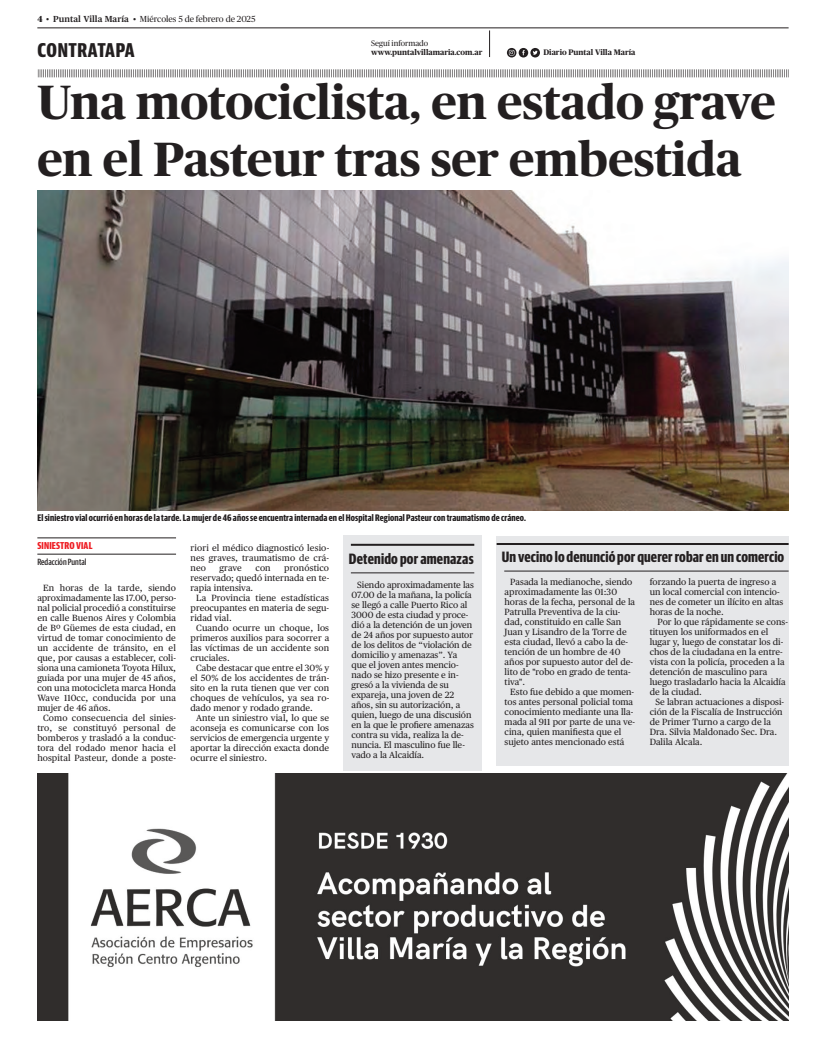
<style>
.page{position:relative;width:826px;height:1040px;background:#fff}
.page>*{position:absolute;margin:0;border:0;box-sizing:border-box;transform-origin:0 0}
.t1{font:700 48px/57.6px "Publico";color:#231f20}
.t2{font:700 20px "Guardian Sans X Cond";letter-spacing:.03em;color:#231f20}
.t3{font:700 15px "Guardian Sans X Cond";letter-spacing:.01em;color:#231f20}
.t4{font:700 10px "Guardian Sans X Cond";letter-spacing:.015em;color:#ee1d23}
.t5{font:700 9.5px "Guardian Sans X Cond";letter-spacing:.015em;color:#231f20}
.t6{font:9px/10px "Publico Text";color:#231f20;text-align:justify}
.t7{font:500 9px "Guardian Sans X Cond";color:#231f20}
.t8{font:8.8px "Publico";color:#231f20}
.t9{font:700 8px/9.6px "Publico";color:#231f20}
.s1{font-weight:800}
.s2{font-family:"Publico Text";font-weight:600}
.s3{font-weight:400}
</style>
<div class="page">
<hr style="left:37px;top:28px;width:751px;height:1px;background:#231f20">
<svg style="left:38px;top:69px;width:750px;height:8px"></svg>
<svg style="left:489px;top:30px;width:1px;height:27px"></svg>
<svg style="left:507px;top:48px;width:33px;height:9px"></svg>
<img style="left:37px;top:774px;width:752px;height:247px">
<img style="left:37px;top:190px;width:751px;height:320px">
<div style="left:497px;top:536px;width:292px;height:230px;background:#e6e7e9"></div>
<hr style="left:504px;top:571px;width:285px;height:1px;background:#231f20">
<hr style="left:497px;top:543px;width:292px;height:2px;background:#231f20">
<hr style="left:37px;top:538px;width:139px;height:1px;background:#231f20">
<hr style="left:37px;top:554px;width:139px;height:1px;background:#231f20">
<div style="left:343px;top:535px;width:139px;height:235px;background:#e6e7e9"></div>
<hr style="left:351px;top:573px;width:123px;height:1px;background:#231f20">
<hr style="left:351px;top:544px;width:123px;height:2px;background:#231f20">
<p class="t8" style="left:37px;top:14px;width:220px"><span class="s1">4</span> • <span class="s2">Puntal Villa María</span> • Miércoles 5 de febrero de 2025</p>
<p class="t2" style="left:38px;top:36px;width:99px">CONTRATAPA</p>
<p class="t9" style="left:371px;top:38px;width:113px"><span class="s3">Seguí informado </span>www.puntalvillamaria.com.ar</p>
<p class="t9" style="left:543px;top:48px;width:93px">Diario Puntal Villa María</p>
<p class="t1" style="left:37px;top:73px;width:740px">Una motociclista, en estado grave en el Pasteur tras ser embestida</p>
<p class="t5" style="left:37px;top:510px;width:490px">El siniestro vial ocurrió en horas de la tarde. La mujer de 46 años se encuentra internada en el Hospital Regional Pasteur con traumatismo de cráneo.</p>
<p class="t4" style="left:37px;top:539px;width:57px">SINIESTRO VIAL</p>
<p class="t7" style="left:37px;top:555px;width:51px">Redacción Puntal</p>
<p class="t6" style="left:43px;top:582px;width:134px">En horas de la tarde, siendo</p>
<p class="t6" style="left:37px;top:592px;width:140px">aproximadamente las 17.00, perso-</p>
<p class="t6" style="left:37px;top:602px;width:140px">nal policial procedió a constituirse</p>
<p class="t6" style="left:37px;top:612px;width:140px">en calle Buenos Aires y Colombia</p>
<p class="t6" style="left:37px;top:622px;width:140px">de Bº Güemes de esta ciudad, en</p>
<p class="t6" style="left:37px;top:632px;width:140px">virtud de tomar conocimiento de</p>
<p class="t6" style="left:37px;top:642px;width:140px">un accidente de tránsito, en el</p>
<p class="t6" style="left:37px;top:652px;width:140px">que, por causas a establecer, coli-</p>
<p class="t6" style="left:37px;top:662px;width:140px">siona una camioneta Toyota Hilux,</p>
<p class="t6" style="left:37px;top:672px;width:140px">guiada por una mujer de 45 años,</p>
<p class="t6" style="left:37px;top:682px;width:140px">con una motocicleta marca Honda</p>
<p class="t6" style="left:37px;top:692px;width:140px">Wave 110cc, conducida por una</p>
<p class="t6" style="left:37px;top:702px;width:75px">mujer de 46 años.</p>
<p class="t6" style="left:43px;top:712px;width:134px">Como consecuencia del sinies-</p>
<p class="t6" style="left:37px;top:722px;width:140px">tro, se constituyó personal de</p>
<p class="t6" style="left:37px;top:732px;width:140px">bomberos y trasladó a la conduc-</p>
<p class="t6" style="left:37px;top:742px;width:140px">tora del rodado menor hacia el</p>
<p class="t6" style="left:37px;top:752px;width:140px">hospital Pasteur, donde a poste-</p>
<p class="t6" style="left:191px;top:542px;width:140px">riori el médico diagnosticó lesio&shy;nes graves, traumatismo de crá&shy;neo</p>
<p class="t6" style="left:220px;top:562px;width:24px">grave</p>
<p class="t6" style="left:256px;top:562px;width:17px">con</p>
<p class="t6" style="left:284px;top:562px;width:46px">pronóstico</p>
<p class="t6" style="left:191px;top:572px;width:140px">reservado; quedó internada en te-</p>
<p class="t6" style="left:191px;top:582px;width:64px">rapia intensiva.</p>
<p class="t6" style="left:196px;top:592px;width:134px">La Provincia tiene estadísticas</p>
<p class="t6" style="left:191px;top:602px;width:140px">preocupantes en materia de segu-</p>
<p class="t6" style="left:191px;top:612px;width:43px">ridad vial.</p>
<p class="t6" style="left:196px;top:622px;width:134px">Cuando ocurre un choque, los</p>
<p class="t6" style="left:191px;top:632px;width:140px">primeros auxilios para socorrer a</p>
<p class="t6" style="left:191px;top:642px;width:140px">las víctimas de un accidente son</p>
<p class="t6" style="left:191px;top:652px;width:41px">cruciales.</p>
<p class="t6" style="left:196px;top:662px;width:135px">Cabe destacar que entre el 30% y</p>
<p class="t6" style="left:191px;top:672px;width:140px">el 50% de los accidentes de trán-</p>
<p class="t6" style="left:191px;top:682px;width:140px">sito en la ruta tienen que ver con</p>
<p class="t6" style="left:191px;top:692px;width:140px">choques de vehículos, ya sea ro-</p>
<p class="t6" style="left:191px;top:702px;width:124px">dado menor y rodado grande.</p>
<p class="t6" style="left:196px;top:712px;width:134px">Ante un siniestro vial, lo que se</p>
<p class="t6" style="left:191px;top:722px;width:140px">aconseja es comunicarse con los</p>
<p class="t6" style="left:191px;top:732px;width:140px">servicios de emergencia urgente y</p>
<p class="t6" style="left:191px;top:742px;width:140px">aportar la dirección exacta donde</p>
<p class="t6" style="left:191px;top:752px;width:78px">ocurre el siniestro.</p>
<p class="t3" style="left:349px;top:548px;width:126px">Detenido por amenazas</p>
<p class="t6" style="left:351px;top:580px;width:124px;text-align:left;text-indent:6px">Siendo aproximadamente las<br>07.00 de la mañana, la policía se llegó a calle Puerto Rico al<br>3000 de esta ciudad y proce&shy;dió a la detención de un joven de 24 años por supuesto autor de los delitos de “violación de domicilio y amenazas”. Ya que el joven antes mencio&shy;nado se hizo presente e in&shy;gresó a la vivienda de su expareja, una joven de 22 años, sin su autorización, a quien, luego de una discusión en la que le profiere amenazas contra su vida, realiza la de&shy;nuncia. El masculino fue lle&shy;vado a la Alcaidía.</p>
<p class="t3" style="left:502px;top:546px;width:284px">Un vecino lo denunció por querer robar en un comercio</p>
<p class="t6" style="left:510px;top:577px;width:124px">Pasada la medianoche, siendo</p>
<p class="t6" style="left:505px;top:587px;width:114px">aproximadamente las 01:30</p>
<p class="t6" style="left:505px;top:597px;width:132px">horas de la fecha, personal de la</p>
<p class="t6" style="left:505px;top:607px;width:117px">Patrulla Preventiva de la ciu-</p>
<p class="t6" style="left:505px;top:617px;width:118px">dad, constituido en calle San</p>
<p class="t6" style="left:505px;top:627px;width:124px">Juan y Lisandro de la Torre de</p>
<p class="t6" style="left:505px;top:637px;width:125px">esta ciudad, llevó a cabo la de-</p>
<p class="t6" style="left:505px;top:647px;width:117px">tención de un hombre de 40</p>
<p class="t6" style="left:505px;top:657px;width:130px">años por supuesto autor del de-</p>
<p class="t6" style="left:505px;top:667px;width:128px">lito de "robo en grado de tenta-</p>
<p class="t6" style="left:505px;top:677px;width:22px">tiva".</p>
<p class="t6" style="left:510px;top:687px;width:125px">Esto fue debido a que momen-</p>
<p class="t6" style="left:505px;top:697px;width:130px">tos antes personal policial toma</p>
<p class="t6" style="left:505px;top:707px;width:130px">conocimiento mediante una lla-</p>
<p class="t6" style="left:505px;top:717px;width:132px">mada al 911 por parte de una ve-</p>
<p class="t6" style="left:505px;top:727px;width:118px">cina, quien manifiesta que el</p>
<p class="t6" style="left:505px;top:737px;width:121px">sujeto antes mencionado está</p>
<p class="t6" style="left:650px;top:577px;width:128px">forzando la puerta de ingreso a</p>
<p class="t6" style="left:650px;top:587px;width:132px">un local comercial con intencio-</p>
<p class="t6" style="left:650px;top:597px;width:135px">nes de cometer un ilícito en altas</p>
<p class="t6" style="left:650px;top:607px;width:76px">horas de la noche.</p>
<p class="t6" style="left:658px;top:617px;width:132px">Por lo que rápidamente se cons-</p>
<p class="t6" style="left:650px;top:627px;width:120px">tituyen los uniformados en el</p>
<p class="t6" style="left:650px;top:637px;width:135px">lugar y, luego de constatar los di-</p>
<p class="t6" style="left:650px;top:647px;width:135px">chos de la ciudadana en la entre-</p>
<p class="t6" style="left:650px;top:657px;width:136px">vista con la policía, proceden a la</p>
<p class="t6" style="left:650px;top:667px;width:119px">detención de masculino para</p>
<p class="t6" style="left:650px;top:677px;width:137px">luego trasladarlo hacia la Alcaidía</p>
<p class="t6" style="left:650px;top:687px;width:53px">de la ciudad.</p>
<p class="t6" style="left:655px;top:697px;width:130px">Se labran actuaciones a disposi-</p>
<p class="t6" style="left:650px;top:707px;width:134px">ción de la Fiscalía de Instrucción</p>
<p class="t6" style="left:650px;top:717px;width:123px">de Primer Turno a cargo de la</p>
<p class="t6" style="left:650px;top:727px;width:129px">Dra. Silvia Maldonado Sec. Dra.</p>
<p class="t6" style="left:650px;top:737px;width:54px">Dalila Alcala.</p>
</div>
